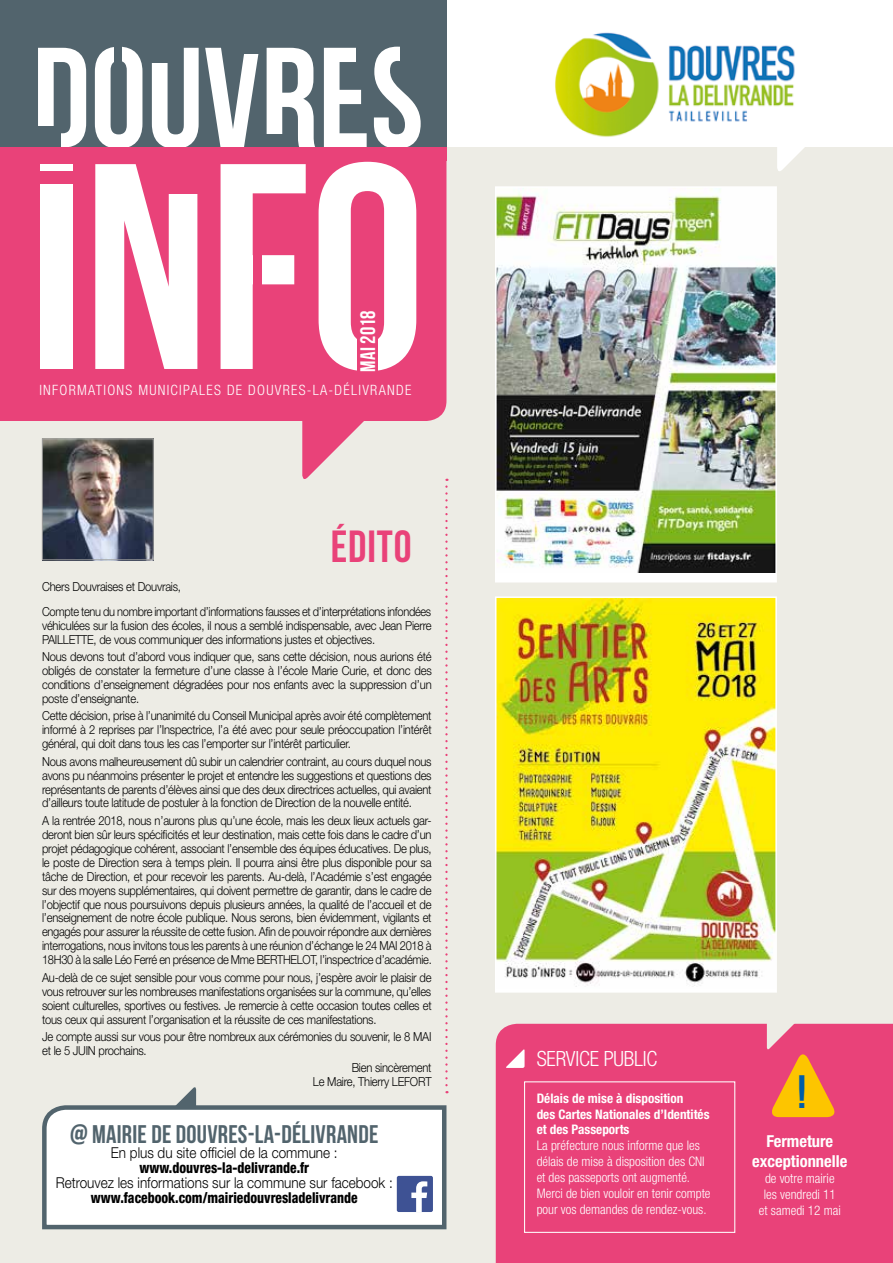
<style>
.page{position:relative;width:893px;height:1263px;background:#fff}
.page>*{position:absolute;margin:0;border:0;box-sizing:border-box;transform-origin:0 0}
.t1{font:292.65px "Bebas Neue";color:#fff}
.t2{font:142.5px "Bebas Neue";color:#fff}
.t3{font:46.8px "Bebas Neue";color:#005da9}
.t4{font:45px "Bebas Neue";letter-spacing:.02em;color:#e94279}
.t5{font:25.5px "Bebas Neue";letter-spacing:.01em;color:#52646d}
.t6{font:300 condensed 21px "Helvetica Neue";letter-spacing:-.01em;color:#fff}
.t7{font:21px "Bebas Neue";color:#fff}
.t8{font:700 condensed 16.5px/19.8px "Helvetica Neue";color:#fff;text-align:center}
.t9{font:300 15px "Helvetica Neue";color:#000;scale:.9 1}
.t10{font:800 condensed 15px "Helvetica Neue";color:#000;scale:.9 1}
.t11{font:300 condensed 14.25px "Helvetica Neue";letter-spacing:.09em;color:#fff}
.t12{font:300 condensed 13.2px/15.9px "Helvetica Neue";color:#fff}
.t13{font:700 condensed 13.2px/15.9px "Helvetica Neue";color:#fff}
.t14{font:300 12.45px/14px "Helvetica Neue";letter-spacing:-.02em;color:#000;text-align:justify;scale:.9 1}
</style>
<div class="page">
<div style="left:0;top:147px;width:893px;height:1116px;background:#edece5"></div>
<div style="left:0;top:161px;width:446px;height:260px;background:#e94279"></div>
<div style="left:0;top:0;width:446px;height:147px;background:#52646d"></div>
<svg style="left:302px;top:403px;width:80px;height:76px"></svg>
<div style="left:28px;top:171px;width:50px;height:13px;background:#e94279"></div>
<div style="left:357px;top:300px;width:21px;height:75px;background:#e94279"></div>
<div style="left:158px;top:158px;width:51px;height:35px;background:#e94279"></div>
<div style="left:253px;top:254px;width:9px;height:31px;background:#e94279"></div>
<div style="left:0;top:147px;width:446px;height:14px;background:#e94279"></div>
<svg style="left:777px;top:147px;width:28px;height:24px"></svg>
<img style="left:555px;top:32px;width:240px;height:105px">
<img style="left:498px;top:189px;width:276px;height:383px">
<div style="left:495px;top:186px;width:282px;height:396px;border:2px solid #fff"></div>
<img style="left:498px;top:599px;width:276px;height:389px">
<div style="left:495px;top:596px;width:282px;height:397px;border:2px solid #fff"></div>
<svg style="left:445px;top:479px;width:3px;height:614px"></svg>
<div style="left:496px;top:1024px;width:397px;height:239px;background:#e94279"></div>
<svg style="left:505px;top:1048px;width:20px;height:20px"></svg>
<img style="left:44px;top:441px;width:107px;height:117px">
<div style="left:42px;top:439px;width:111px;height:121px;border:1px solid #9d9d9c"></div>
<svg style="left:178px;top:1087px;width:18px;height:16px"></svg>
<svg style="left:42px;top:1103px;width:405px;height:127px"></svg>
<div style="left:397px;top:1176px;width:36px;height:36px;background:#3e5294;border-radius:2px"></div>
<svg style="left:411px;top:1181px;width:16px;height:31px"></svg>
<svg style="left:767px;top:1023px;width:71px;height:94px"></svg>
<div style="left:524px;top:1081px;width:211px;height:152px;border:1px solid #fff"></div>
<h2 class="t2" style="left:32px;top:20px;width:393px">DOUVRES</h2>
<h1 class="t1" style="left:28px;top:107px;width:399px">INFO</h1>
<p class="t11" style="left:39px;top:382px;width:373px">INFORMATIONS MUNICIPALES DE DOUVRES-LA-DÉLIVRANDE</p>
<h3 class="t7" style="left:357px;top:372px;width:63px;rotate:-90deg">MAI 2018</h3>
<h3 class="t4" style="left:331px;top:522px;width:82px">ÉDITO</h3>
<p class="t14" style="left:42px;top:574px;width:434px;line-height:24.6px">Chers Douvraises et Douvrais,<br>Compte tenu du nombre important d’informations fausses et d’interprétations infondées</p>
<p class="t14" style="left:42px;top:618px;width:434px">véhiculées sur la fusion des écoles, il nous a semblé indispensable, avec Jean Pierre<br>PAILLETTE, de vous communiquer des informations justes et objectives.</p>
<p class="t14" style="left:42px;top:649px;width:435px">Nous devons tout d’abord vous indiquer que, sans cette décision, nous aurions été obligés de constater la fermeture d’une classe à l’école Marie Curie, et donc des conditions d’enseignement dégradées pour nos enfants avec la suppression d’un poste d’enseignante.</p>
<p class="t14" style="left:42px;top:709px;width:434px">Cette décision, prise à l’unanimité du Conseil Municipal après avoir été complètement informé à 2 reprises par l’Inspectrice, l’a été avec pour seule préoccupation l’intérêt général, qui doit dans tous les cas l’emporter sur l’intérêt particulier.</p>
<p class="t14" style="left:42px;top:754px;width:434px">Nous avons malheureusement dû subir un calendrier contraint, au cours duquel nous avons pu néanmoins présenter le projet et entendre les suggestions et questions des représentants de parents d’élèves ainsi que des deux directrices actuelles, qui avaient d’ailleurs toute latitude de postuler à la fonction de Direction de la nouvelle entité.</p>
<p class="t14" style="left:42px;top:813px;width:434px">A la rentrée 2018, nous n’aurons plus qu’une école, mais les deux lieux actuels gar&shy;deront bien sûr leurs spécificités et leur destination, mais cette fois dans le cadre d’un projet pédagogique cohérent, associant l’ensemble des équipes éducatives. De plus, le poste de Direction sera à temps plein. Il pourra ainsi être plus disponible pour sa tâche de Direction, et pour recevoir les parents. Au-delà, l’Académie s’est engagée sur des moyens supplémentaires, qui doivent permettre de garantir, dans le cadre de l’objectif que nous poursuivons depuis plusieurs années, la qualité de l’accueil et de l’enseignement de notre école publique. Nous serons, bien évidemment, vigilants et engagés pour assurer la réussite de cette fusion. Afin de pouvoir répondre aux dernières interrogations, nous invitons tous les parents à une réunion d’échange le 24 MAI 2018 à 18H30 à la salle Léo Ferré en présence de Mme BERTHELOT, l’inspectrice d’académie.</p>
<p class="t14" style="left:42px;top:970px;width:434px">Au-delà de ce sujet sensible pour vous comme pour nous, j’espère avoir le plaisir de vous retrouver sur les nombreuses manifestations organisées sur la commune, qu’elles soient culturelles, sportives ou festives. Je remercie à cette occasion toutes celles et tous ceux qui assurent l’organisation et la réussite de ces manifestations.</p>
<p class="t14" style="left:42px;top:1029px;width:434px">Je compte aussi sur vous pour être nombreux aux cérémonies du souvenir, le 8 MAI et le 5 JUIN prochains.</p>
<p class="t14" style="left:313px;top:1060px;width:133px;text-align:right">Bien sincèrement<br>Le Maire, Thierry LEFORT</p>
<h3 class="t5" style="left:70px;top:1120px;width:310px">@ MAIRIE DE DOUVRES-LA-DÉLIVRANDE</h3>
<p class="t9" style="left:111px;top:1143px;width:253px">En plus du site officiel de la commune :</p>
<p class="t10" style="left:139px;top:1158px;width:190px">www.douvres-la-delivrande.fr</p>
<p class="t9" style="left:56px;top:1173px;width:376px">Retrouvez les informations sur la commune sur facebook :</p>
<p class="t10" style="left:91px;top:1188px;width:298px">www.facebook.com/mairiedouvresladelivrande</p>
<h3 class="t6" style="left:537px;top:1046px;width:122px">SERVICE PUBLIC</h3>
<p class="t13" style="left:537px;top:1090px;width:174px">Délais de mise à disposition<br>des Cartes Nationales d’Identités et des Passeports</p>
<p class="t12" style="left:537px;top:1137px;width:175px">La préfecture nous informe que les délais de mise à disposition des CNI et des passeports ont augmenté.<br>Merci de bien vouloir en tenir compte pour vos demandes de rendez-vous.</p>
<h3 class="t8" style="left:752px;top:1131px;width:97px">Fermeture exceptionnelle</h3>
<h3 class="t3" style="left:797px;top:1066px;width:10px">!</h3>
<p class="t12" style="left:759px;top:1170px;width:83px;text-align:center">de votre mairie les vendredi 11 et samedi 12 mai</p>
</div>
